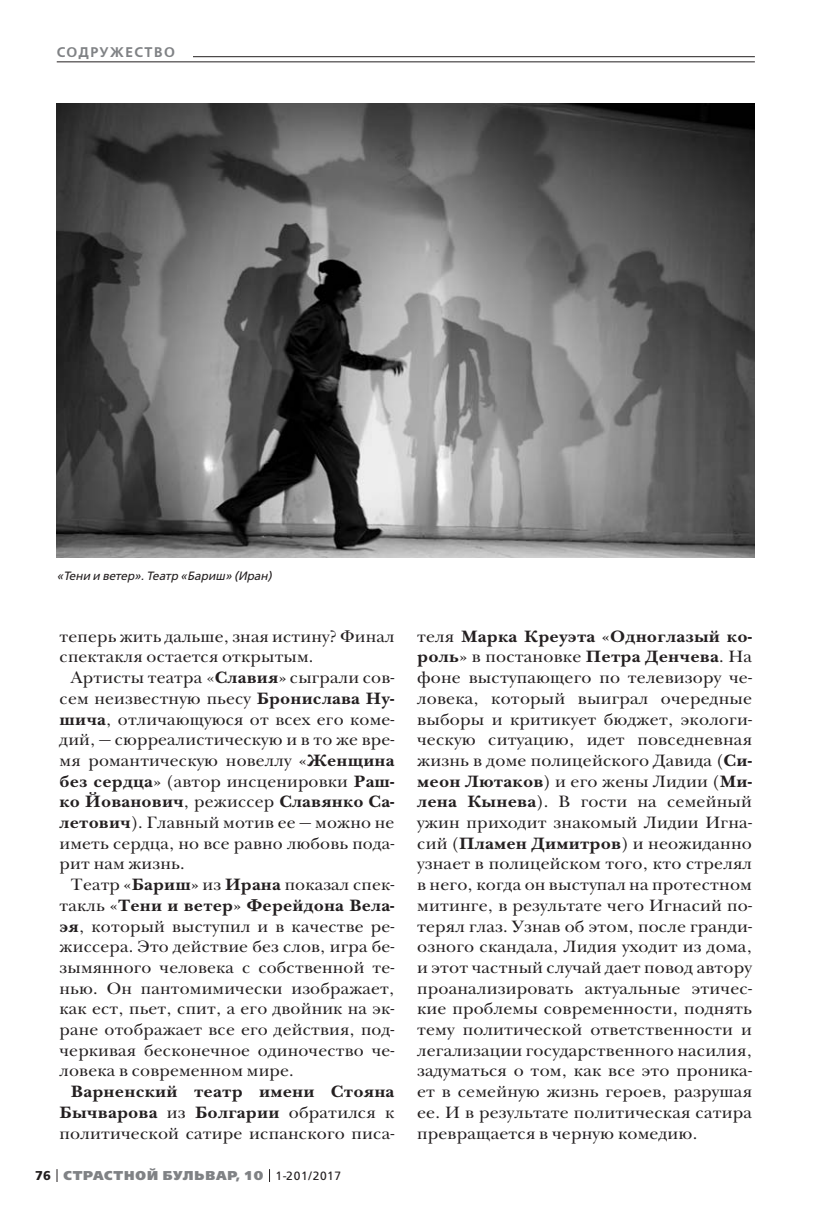
<style>
.page{position:relative;width:823px;height:1219px;background:#fff}
.page>*{position:absolute;margin:0;border:0;box-sizing:border-box;transform-origin:0 0}
.t1{font:17px/20.6px "New Baskerville ITC";letter-spacing:.01em;color:#231f20;text-align:justify;scale:1.04 1}
.t2{font:17px/20.6px "New Baskerville ITC";letter-spacing:.01em;color:#231f20;text-align:justify}
.t3{font:600 14px "Free Set";letter-spacing:.11em;color:#808285}
.t4{font:800 12.8px "Free Set";letter-spacing:.07em;color:#808285}
.t5{font:italic 12px "Free Set";color:#231f20}
.s1{font-weight:700}
.s2{font-weight:700;color:#231f20}
.s3{font-weight:400;font-size:12px;color:#231f20}
</style>
<div class="page">
<svg style="left:57px;top:1169px;width:1px;height:13px"></svg>
<svg style="left:269px;top:1169px;width:1px;height:13px"></svg>
<hr style="left:57px;top:56px;width:697px;height:1px;background:#231f20">
<div style="left:57px;top:41px;width:136px;height:21px;background:#fff"></div>
<hr style="left:57px;top:62px;width:697px;height:1px;background:#231f20">
<img style="left:57px;top:103px;width:697px;height:454px">
<p class="t3" style="left:57px;top:45px;width:120px">СОДРУЖЕСТВО</p>
<p class="t5" style="left:57px;top:570px;width:216px">«Тени и ветер». Театр «Бариш» (Иран)</p>
<p class="t2" style="left:60px;top:627px;width:336px">теперь жить дальше, зная истину? Финал спектакля остается открытым.</p>
<p class="t2" style="left:60px;top:669px;width:336px;text-indent:11px">Артисты театра «<span class="s1">Славия»</span> сыграли сов&shy;сем неизвестную пьесу <span class="s1">Бронислава Ну&shy;шича</span>, отличающуюся от всех его коме&shy;дий, — сюрреалистическую и в то же вре&shy;мя романтическую новеллу <span class="s1">«Женщина без сердца»</span> (автор инсценировки <span class="s1">Раш&shy;ко Йованович</span>, режиссер <span class="s1">Славянко Са&shy;летович</span>). Главный мотив ее — можно не иметь сердца, но все равно любовь пода&shy;рит нам жизнь.</p>
<p class="t2" style="left:60px;top:876px;width:336px;text-indent:11px">Театр <span class="s1">«Бариш»</span> из <span class="s1">Ирана</span> показал спек&shy;такль <span class="s1">«Тени и ветер» Ферейдона Вела&shy;эя</span>, который выступил и в качестве ре&shy;жиссера. Это действие без слов, игра бе&shy;зымянного человека с собственной те&shy;нью. Он пантомимически изображает, как ест, пьет, спит, а его двойник на эк&shy;ране отображает все его действия, под&shy;черкивая бесконечное одиночество че&shy;ловека в современном мире.</p>
<p class="t1" style="left:60px;top:1083px;width:323px;text-indent:11px"><span class="s1">Варненский театр имени Стояна Бычварова</span> из <span class="s1">Болгарии</span> обратился к политической сатире испанского писа-</p>
<p class="t4" style="left:35px;top:1169px;width:307px"><span class="s2">76</span> СТРАСТНОЙ БУЛЬВАР, 10 <span class="s3">1-201/2017</span></p>
<p class="t1" style="left:417px;top:627px;width:323px">теля <span class="s1">Марка Креуэта «Одноглазый ко&shy;роль»</span> в постановке <span class="s1">Петра Денчева</span>. На фоне выступающего по телевизору че&shy;ловека, который выиграл очередные выборы и критикует бюджет, экологи&shy;ческую ситуацию, идет повседневная жизнь в доме полицейского Давида (<span class="s1">Си&shy;меон Лютаков</span>) и его жены Лидии (<span class="s1">Ми&shy;лена Кынева</span>). В гости на семейный ужин приходит знакомый Лидии Игна&shy;сий (<span class="s1">Пламен Димитров</span>) и неожиданно узнает в полицейском того, кто стрелял в него, когда он выступал на протестном митинге, в результате чего Игнасий по&shy;терял глаз. Узнав об этом, после гранди&shy;озного скандала, Лидия уходит из дома, и этот частный случай дает повод автору проанализировать актуальные этичес&shy;кие проблемы современности, поднять тему политической ответственности и легализации государственного насилия, задуматься о том, как все это проника&shy;ет в семейную жизнь героев, разрушая ее. И в результате политическая сатира превращается в черную комедию.</p>
</div>
